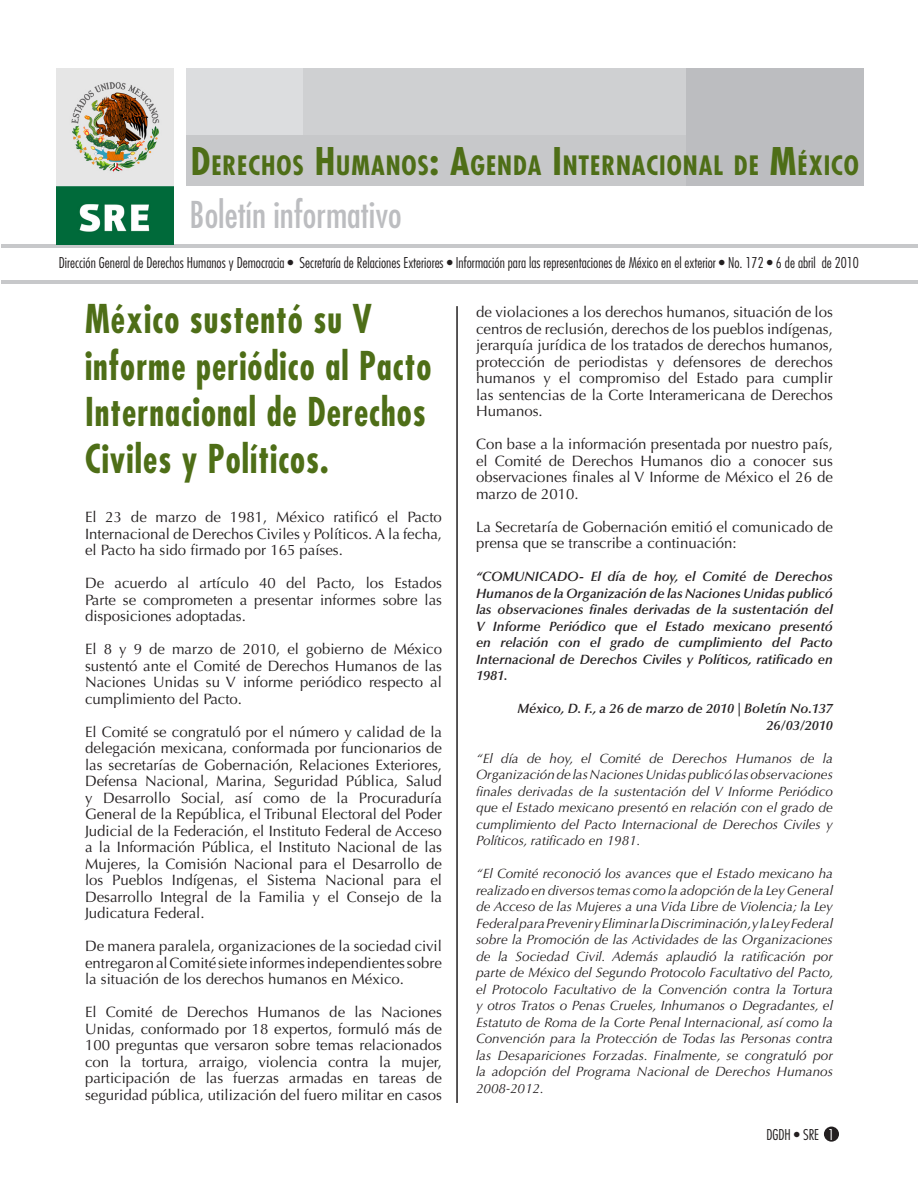
<style>
.page{position:relative;width:918px;height:1188px;background:#fff}
.page>*{position:absolute;margin:0;border:0;box-sizing:border-box;transform-origin:0 0}
.t1{font:700 condensed 38.7px/46.5px "Futura";letter-spacing:.03em;color:#4e6e17;scale:.89 1}
.t2{font:condensed 36px "Futura";color:#bcbdc0}
.t3{font:700 condensed 25.95px "Futura";letter-spacing:.035em;color:#4e6e17}
.t4{font:15px/16.5px "Optima";color:#231f20;text-align:justify}
.t5{font:300 condensed 14.55px "Futura";color:#231f20}
.t6{font:italic 13.5px/16.5px "Optima";color:#231f20;text-align:justify}
.t7{font:italic 600 13.5px/16.5px "Optima";color:#231f20;text-align:justify}
.s1{font-size:37.2px}
.s2{color:#fff}
</style>
<div class="page">
<div style="left:824px;top:1127px;width:15px;height:15px;background:#231f20;border-radius:50%"></div>
<div style="left:186px;top:78px;width:664px;height:108px;background:#c7c8ca"></div>
<hr style="left:2px;top:244px;width:916px;height:4px;background:#c7c8ca">
<hr style="left:2px;top:281px;width:916px;height:3px;background:#c7c8ca">
<div style="left:188px;top:69px;width:660px;height:66px;background:#cfd0d2"></div>
<div style="left:686px;top:69px;width:178px;height:117px;background:#bcbdc0"></div>
<div style="left:186px;top:69px;width:117px;height:66px;background:#dcdddf"></div>
<hr style="left:456px;top:306px;width:2px;height:797px;background:#231f20">
<img style="left:56px;top:69px;width:117px;height:175px">
<p class="t3" style="left:191px;top:149px;width:670px"><span class="s1">D</span>ERECHOS <span class="s1">H</span>UMANOS<span class="s1">: A</span>GENDA <span class="s1">I</span>NTERNACIONAL DE <span class="s1">M</span>ÉXICO</p>
<p class="t2" style="left:190px;top:193px;width:214px">Boletín informativo</p>
<p class="t5" style="left:59px;top:254px;width:802px">Dirección General de Derechos Humanos y Democracia • Secretaría de Relaciones Exteriores • Información para las representaciones de México en el exterior • No. 172 • 6 de abril de 2010</p>
<p class="t1" style="left:85px;top:296px;width:391px">México sustentó su V informe periódico al Pacto<br>Internacional de Derechos<br>Civiles y Políticos.</p>
<p class="t4" style="left:85px;top:509px;width:358px">El 23 de marzo de 1981, México ratificó el Pacto Internacional de Derechos Civiles y Políticos. A la fecha, el Pacto ha sido firmado por 165 países.</p>
<p class="t4" style="left:85px;top:575px;width:358px">De acuerdo al artículo 40 del Pacto, los Estados Parte se comprometen a presentar informes sobre las disposiciones adoptadas.</p>
<p class="t4" style="left:85px;top:641px;width:358px">El 8 y 9 de marzo de 2010, el gobierno de México sustentó ante el Comité de Derechos Humanos de las Naciones Unidas su V informe periódico respecto al cumplimiento del Pacto.</p>
<p class="t4" style="left:85px;top:724px;width:358px">El Comité se congratuló por el número y calidad de la delegación mexicana, conformada por funcionarios de las secretarías de Gobernación, Relaciones Exteriores, Defensa Nacional, Marina, Seguridad Pública, Salud y Desarrollo Social, así como de la Procuraduría General de la República, el Tribunal Electoral del Poder Judicial de la Federación, el Instituto Federal de Acceso a la Información Pública, el Instituto Nacional de las Mujeres, la Comisión Nacional para el Desarrollo de los Pueblos Indígenas, el Sistema Nacional para el Desarrollo Integral de la Familia y el Consejo de la Judicatura Federal.</p>
<p class="t4" style="left:85px;top:938px;width:358px">De manera paralela, organizaciones de la sociedad civil entregaron al Comité siete informes independientes sobre la situación de los derechos humanos en México.</p>
<p class="t4" style="left:85px;top:1004px;width:358px">El Comité de Derechos Humanos de las Naciones Unidas, conformado por 18 expertos, formuló más de 100 preguntas que versaron sobre temas relacionados con la tortura, arraigo, violencia contra la mujer, participación de las fuerzas armadas en tareas de seguridad pública, utilización del fuero militar en casos</p>
<p class="t4" style="left:476px;top:304px;width:358px">de violaciones a los derechos humanos, situación de los centros de reclusión, derechos de los pueblos indígenas, jerarquía jurídica de los tratados de derechos humanos, protección de periodistas y defensores de derechos humanos y el compromiso del Estado para cumplir las sentencias de la Corte Interamericana de Derechos Humanos.</p>
<p class="t4" style="left:476px;top:436px;width:358px">Con base a la información presentada por nuestro país, el Comité de Derechos Humanos dio a conocer sus observaciones finales al V Informe de México el 26 de marzo de 2010.</p>
<p class="t4" style="left:476px;top:518px;width:358px">La Secretaría de Gobernación emitió el comunicado de prensa que se transcribe a continuación:</p>
<p class="t7" style="left:476px;top:568px;width:358px">“COMUNICADO- El día de hoy, el Comité de Derechos Humanos de la Organización de las Naciones Unidas publicó las observaciones finales derivadas de la sustentación del V Informe Periódico que el Estado mexicano presentó en relación con el grado de cumplimiento del Pacto Internacional de Derechos Civiles y Políticos, ratificado en 1981.</p>
<p class="t7" style="left:517px;top:700px;width:317px;text-align:right">México, D. F., a 26 de marzo de 2010 | Boletín No.137<br>26/03/2010</p>
<p class="t6" style="left:476px;top:750px;width:358px">“El día de hoy, el Comité de Derechos Humanos de la Organización de las Naciones Unidas publicó las observaciones finales derivadas de la sustentación del V Informe Periódico que el Estado mexicano presentó en relación con el grado de cumplimiento del Pacto Internacional de Derechos Civiles y Políticos, ratificado en 1981.</p>
<p class="t6" style="left:476px;top:865px;width:359px">“El Comité reconoció los avances que el Estado mexicano ha realizado en diversos temas como la adopción de la Ley General de Acceso de las Mujeres a una Vida Libre de Violencia; la Ley Federal para Prevenir y Eliminar la Discriminación, y la Ley Federal sobre la Promoción de las Actividades de las Organizaciones de la Sociedad Civil. Además aplaudió la ratificación por parte de México del Segundo Protocolo Facultativo del Pacto, el Protocolo Facultativo de la Convención contra la Tortura y otros Tratos o Penas Crueles, Inhumanos o Degradantes, el Estatuto de Roma de la Corte Penal Internacional, así como la Convención para la Protección de Todas las Personas contra las Desapariciones Forzadas. Finalmente, se congratuló por la adopción del Programa Nacional de Derechos Humanos 2008-2012.</p>
<p class="t5" style="left:767px;top:1126px;width:69px">DGDH • SRE <span class="s2">1</span></p>
</div>
